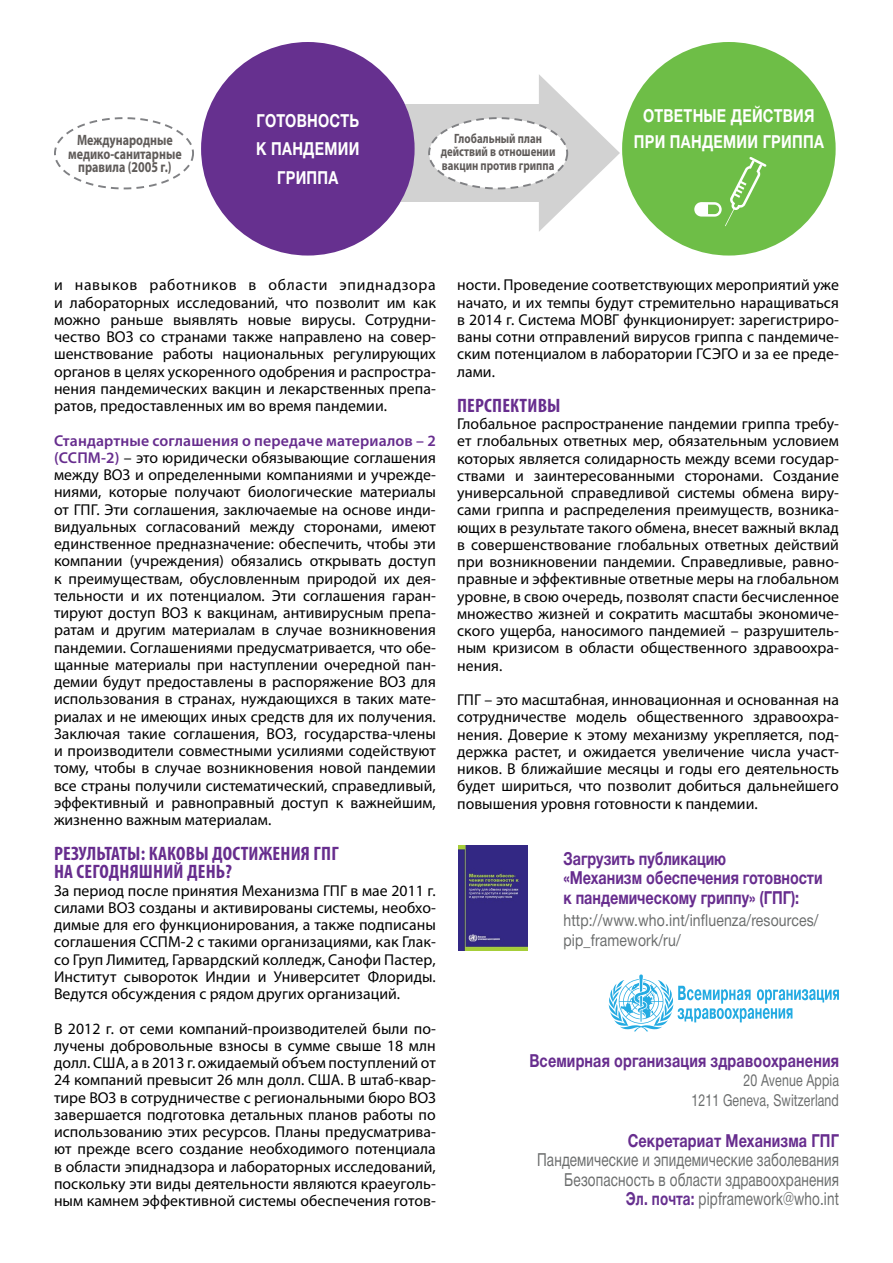
<style>
.page{position:relative;width:893px;height:1263px;background:#fff}
.page>*{position:absolute;margin:0;border:0;box-sizing:border-box;transform-origin:0 0}
.t1{font:700 condensed 19.5px/18px "Myriad Pro";letter-spacing:.01em;color:#672d8e}
.t2{font:700 18px/19.5px "Helvetica Neue Cyr";color:#672d8e;scale:.8 1}
.t3{font:18px/19.5px "Helvetica Neue Cyr";letter-spacing:.01em;color:#6b6d6d;text-align:right;scale:.75 1}
.t4{font:700 18px/28.5px "Helvetica Neue Cyr";letter-spacing:.02em;color:#fff;text-align:center;scale:.8 1}
.t5{font:16.5px/19.5px "Helvetica Neue Cyr";letter-spacing:.01em;color:#6b6d6d;scale:.85 1}
.t6{font:16.5px/19.5px "Helvetica Neue Cyr";letter-spacing:.01em;color:#6b6d6d;text-align:right;scale:.75 1}
.t7{font:15.75px/17.2px "Myriad Pro";letter-spacing:.005em;color:#000;text-align:justify}
.t8{font:700 15px/13.5px "Myriad Pro";color:#605c5a;text-align:center;scale:.8 1}
.t9{font:700 13.5px/13.5px "Myriad Pro";color:#605c5a;text-align:center;scale:.8 1}
.s1{font-weight:600;color:#672d8e}
.s2{font-weight:700;color:#66308f}
</style>
<div class="page">
<svg style="left:608px;top:974px;width:231px;height:57px"></svg>
<div style="left:348px;top:104px;width:210px;height:98px;background:#d2d2d2"></div>
<div style="left:622px;top:42px;width:214px;height:214px;background:#6ebe47;border-radius:50%"></div>
<div style="left:201px;top:42px;width:214px;height:214px;background:#66308f;border-radius:50%"></div>
<svg style="left:428px;top:74px;width:192px;height:158px"></svg>
<svg style="left:54px;top:117px;width:140px;height:72px"></svg>
<svg style="left:725px;top:208px;width:10px;height:18px"></svg>
<svg style="left:730px;top:157px;width:36px;height:53px"></svg>
<svg style="left:694px;top:202px;width:28px;height:15px"></svg>
<img style="left:458px;top:846px;width:69px;height:104px">
<p class="t4" style="left:256px;top:106px;width:130px">ГОТОВНОСТЬ<br>К ПАНДЕМИИ<br>ГРИППА</p>
<p class="t4" style="left:634px;top:103px;width:239px;line-height:25.5px">ОТВЕТНЫЕ ДЕЙСТВИЯ<br>ПРИ ПАНДЕМИИ ГРИППА</p>
<p class="t8" style="left:68px;top:133px;width:143px">Международные медико-санитарные правила (2005 г.)</p>
<p class="t9" style="left:441px;top:131px;width:145px">Глобальный план действий в отношении вакцин против гриппа</p>
<p class="t7" style="left:54px;top:276px;width:383px">и навыков работников в области эпиднадзора и лабораторных исследований, что позволит им как можно раньше выявлять новые вирусы. Сотрудни&shy;чество ВОЗ со странами также направлено на совер&shy;шенствование работы национальных регулирующих органов в целях ускоренного одобрения и распростра&shy;нения пандемических вакцин и лекарственных препа&shy;ратов, предоставленных им во время пандемии.</p>
<p class="t7" style="left:54px;top:431px;width:383px"><span class="s1">Стандартные соглашения о передаче материалов – 2 (ССПМ-2)</span> – это юридически обязывающие соглашения между ВОЗ и определенными компаниями и учрежде&shy;ниями, которые получают биологические материалы от ГПГ. Эти соглашения, заключаемые на основе инди&shy;видуальных согласований между сторонами, имеют единственное предназначение: обеспечить, чтобы эти компании (учреждения) обязались открывать доступ к преимуществам, обусловленным природой их дея&shy;тельности и их потенциалом. Эти соглашения гаран&shy;тируют доступ ВОЗ к вакцинам, антивирусным препа&shy;ратам и другим материалам в случае возникновения пандемии. Соглашениями предусматривается, что обе&shy;щанные материалы при наступлении очередной пан&shy;демии будут предоставлены в распоряжение ВОЗ для использования в странах, нуждающихся в таких мате&shy;риалах и не имеющих иных средств для их получения.<br>Заключая такие соглашения, ВОЗ, государства-члены и производители совместными усилиями содействуют тому, чтобы в случае возникновения новой пандемии все страны получили систематический, справедливый, эффективный и равноправный доступ к важнейшим, жизненно важным материалам.</p>
<p class="t1" style="left:54px;top:844px;width:286px">РЕЗУЛЬТАТЫ: КАКОВЫ ДОСТИЖЕНИЯ ГПГ<br>НА СЕГОДНЯШНИЙ ДЕНЬ?</p>
<p class="t7" style="left:54px;top:881px;width:383px">За период после принятия Механизма ГПГ в мае 2011 г. силами ВОЗ созданы и активированы системы, необхо&shy;димые для его функционирования, а также подписаны соглашения ССПМ-2 с такими организациями, как Глак&shy;со Груп Лимитед, Гарвардский колледж, Санофи Пастер, Институт сывороток Индии и Университет Флориды.<br>Ведутся обсуждения с рядом других организаций.</p>
<p class="t7" style="left:54px;top:1019px;width:383px">В 2012 г. от семи компаний-производителей были по&shy;лучены добровольные взносы в сумме свыше 18 млн долл. США, а в 2013 г. ожидаемый объем поступлений от 24 компаний превысит 26 млн долл. США. В штаб-квар&shy;тире ВОЗ в сотрудничестве с региональными бюро ВОЗ завершается подготовка детальных планов работы по использованию этих ресурсов. Планы предусматрива&shy;ют прежде всего создание необходимого потенциала в области эпиднадзора и лабораторных исследований, поскольку эти виды деятельности являются краеуголь&shy;ным камнем эффективной системы обеспечения готов-</p>
<p class="t7" style="left:457px;top:276px;width:383px">ности. Проведение соответствующих мероприятий уже начато, и их темпы будут стремительно наращиваться в 2014 г. Система МОВГ функционирует: зарегистриро&shy;ваны сотни отправлений вирусов гриппа с пандемиче&shy;ским потенциалом в лаборатории ГСЭГО и за ее преде&shy;лами.</p>
<p class="t1" style="left:457px;top:396px;width:105px">ПЕРСПЕКТИВЫ</p>
<p class="t7" style="left:457px;top:415px;width:383px">Глобальное распространение пандемии гриппа требу&shy;ет глобальных ответных мер, обязательным условием которых является солидарность между всеми государ&shy;ствами и заинтересованными сторонами. Создание универсальной справедливой системы обмена виру&shy;сами гриппа и распределения преимуществ, возника&shy;ющих в результате такого обмена, внесет важный вклад в совершенствование глобальных ответных действий при возникновении пандемии. Справедливые, равно&shy;правные и эффективные ответные меры на глобальном уровне, в свою очередь, позволят спасти бесчисленное множество жизней и сократить масштабы экономиче&shy;ского ущерба, наносимого пандемией – разрушитель&shy;ным кризисом в области общественного здравоохра&shy;нения.</p>
<p class="t7" style="left:457px;top:691px;width:383px">ГПГ – это масштабная, инновационная и основанная на сотрудничестве модель общественного здравоохра&shy;нения. Доверие к этому механизму укрепляется, под&shy;держка растет, и ожидается увеличение числа участ&shy;ников. В ближайшие месяцы и годы его деятельность будет шириться, что позволит добиться дальнейшего повышения уровня готовности к пандемии.</p>
<p class="t2" style="left:563px;top:849px;width:326px">Загрузить публикацию<br>«Механизм обеспечения готовности к пандемическому гриппу» (ГПГ):</p>
<p class="t5" style="left:563px;top:911px;width:302px">http://www.who.int/influenza/resources/ pip_framework/ru/</p>
<p class="t2" style="left:529px;top:1051px;width:389px">Всемирная организация здравоохранения</p>
<p class="t6" style="left:691px;top:1071px;width:198px">20 Avenue Appia<br>1211 Geneva, Switzerland</p>
<p class="t2" style="left:628px;top:1130px;width:266px">Секретариат Механизма ГПГ</p>
<p class="t3" style="left:537px;top:1150px;width:404px">Пандемические и эпидемические заболевания<br>Безопасность в области здравоохранения<br><span class="s2">Эл. почта:</span> pipframework@who.int</p>
</div>
